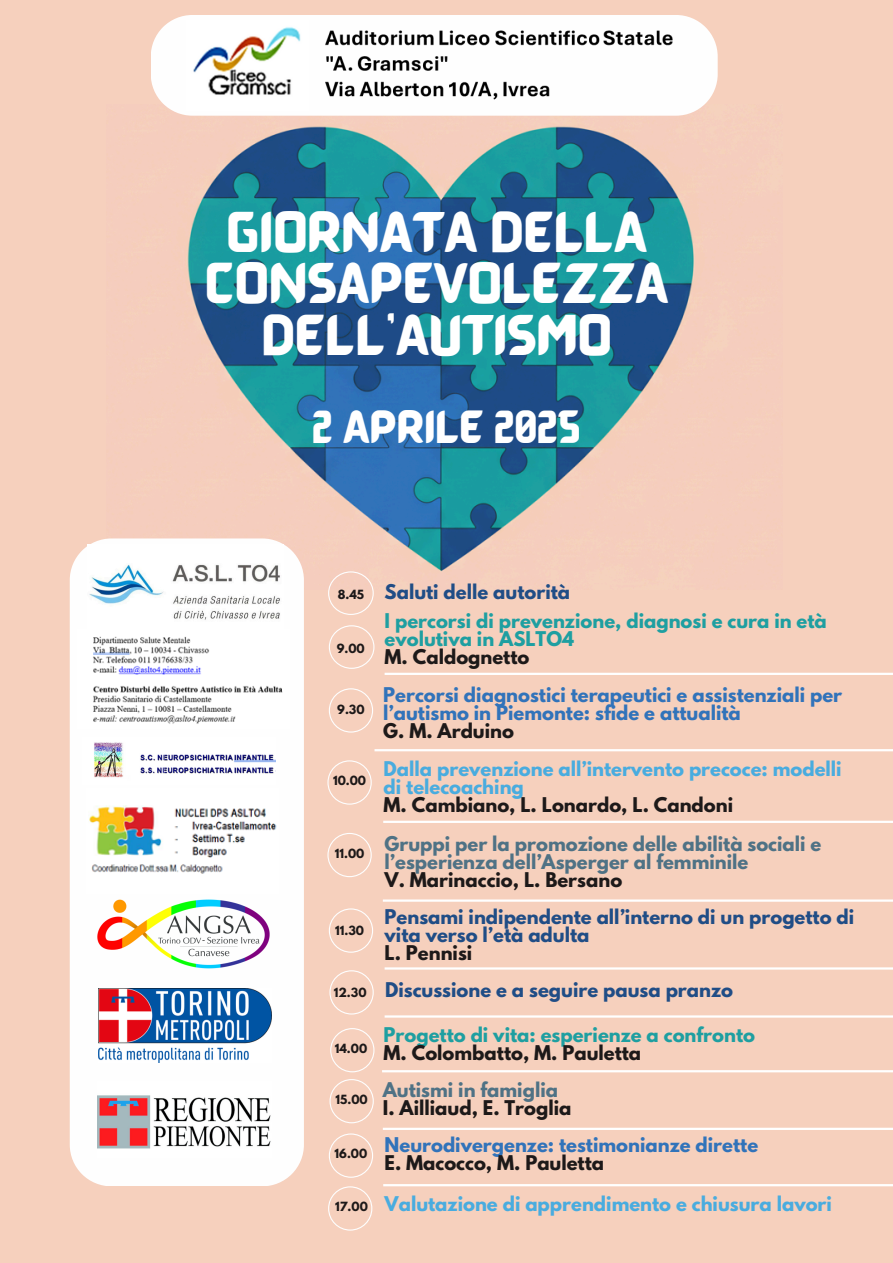
<style>
.page{position:relative;width:893px;height:1263px;background:#f6d0bd}
.page>*{position:absolute;margin:0;border:0;box-sizing:border-box;transform-origin:0 0}
.t1{font:42.75px/51.2px "BARABARA Regular";color:#fff;text-align:center}
.t2{font:34.5px "BARABARA Regular";color:#fff}
.t3{font:700 18px/18px "League Spartan";color:#3173ba}
.t4{font:700 18px/18px "League Spartan";color:#49acdf}
.t5{font:700 18px/18px "League Spartan";color:#1e9fa1}
.t6{font:700 18px/18px "League Spartan";color:#204d86}
.t7{font:700 18px/18px "League Spartan";color:#4f7285}
.t8{font:700 18px/18px "League Spartan";color:#1d1919}
.t9{font:700 11.25px "League Spartan";color:#1d1919}
.s1{color:#1d1919}
.s2{color:#4f7285}
</style>
<div class="page">
<img style="left:187px;top:126px;width:507px;height:446px">
<div style="left:70px;top:538px;width:234px;height:648px;background:#fefefe"></div>
<img style="left:98px;top:1081px;width:173px;height:77px">
<img style="left:87px;top:545px;width:196px;height:85px">
<img style="left:87px;top:788px;width:191px;height:105px">
<svg style="left:329px;top:688px;width:44px;height:45px"></svg>
<hr style="left:383px;top:899px;width:510px;height:3px;background:#fff">
<svg style="left:327px;top:760px;width:45px;height:45px"></svg>
<hr style="left:384px;top:967px;width:509px;height:2px;background:#fff">
<svg style="left:327px;top:833px;width:45px;height:44px"></svg>
<hr style="left:383px;top:1128px;width:510px;height:2px;background:#fff">
<svg style="left:329px;top:908px;width:44px;height:45px"></svg>
<hr style="left:383px;top:1184px;width:510px;height:2px;background:#fff">
<svg style="left:330px;top:1028px;width:44px;height:44px"></svg>
<svg style="left:329px;top:1079px;width:45px;height:44px"></svg>
<hr style="left:383px;top:821px;width:510px;height:2px;background:#fff">
<hr style="left:374px;top:749px;width:519px;height:2px;background:#fff">
<svg style="left:329px;top:625px;width:45px;height:44px"></svg>
<hr style="left:384px;top:673px;width:509px;height:2px;background:#fff">
<hr style="left:382px;top:1070px;width:511px;height:2px;background:#fff">
<svg style="left:328px;top:1186px;width:44px;height:44px"></svg>
<svg style="left:329px;top:1133px;width:44px;height:45px"></svg>
<img style="left:77px;top:630px;width:213px;height:98px">
<img style="left:83px;top:737px;width:193px;height:47px">
<img style="left:95px;top:893px;width:181px;height:82px">
<img style="left:98px;top:989px;width:174px;height:74px">
<svg style="left:151px;top:15px;width:566px;height:101px;background:#fcf7f4"></svg>
<img style="left:187px;top:21px;width:121px;height:89px">
<img style="left:312px;top:18px;width:374px;height:98px">
<svg style="left:328px;top:571px;width:46px;height:44px"></svg>
<hr style="left:384px;top:1015px;width:509px;height:2px;background:#fff">
<svg style="left:329px;top:970px;width:45px;height:44px"></svg>
<h2 class="t1" style="left:205px;top:204px;width:465px">GIORNATA DELLA<br>CONSAPEVOLEZZA<br>DELL’AUTISMO</h2>
<p class="t2" style="left:312px;top:403px;width:270px">2 APRILE 2025</p>
<h3 class="t9" style="left:338px;top:588px;width:28px">8.45</h3>
<p class="t6" style="left:384px;top:585px;width:187px">Saluti delle autorità</p>
<p class="t9" style="left:337px;top:643px;width:30px">9.00</p>
<p class="t9" style="left:337px;top:703px;width:29px">9.30</p>
<h1 class="t9" style="left:333px;top:775px;width:35px">10.00</h1>
<p class="t9" style="left:335px;top:848px;width:31px">11.00</p>
<p class="t9" style="left:335px;top:925px;width:30px">11.30</p>
<p class="t5" style="left:384px;top:614px;width:444px">I percorsi di prevenzione, diagnosi e cura in età evolutiva in ASLTO4<br><span class="s1">M. Caldognetto</span></p>
<p class="t3" style="left:383px;top:688px;width:460px">Percorsi diagnostici terapeutici e assistenziali per l’autismo in Piemonte: sfide e attualità<br><span class="s1">G. M. Arduino</span></p>
<p class="t4" style="left:383px;top:762px;width:459px">Dalla prevenzione all’intervento precoce: modelli di telecoaching<br><span class="s1">M. Cambiano, L. Lonardo, L. Candoni</span></p>
<p class="t7" style="left:384px;top:837px;width:438px">Gruppi per la promozione delle abilità sociali e l’esperienza dell’Asperger al femminile<br><span class="s1">V. Marinaccio, L. Bersano</span></p>
<p class="t6" style="left:384px;top:910px;width:471px">Pensami indipendente all’interno di un progetto di vita verso l’età adulta<br><span class="s1">L. Pennisi</span></p>
<p class="t9" style="left:334px;top:987px;width:34px">12.30</p>
<p class="t6" style="left:385px;top:982px;width:349px">Discussione e a seguire pausa pranzo</p>
<p class="t9" style="left:335px;top:1043px;width:34px">14.00</p>
<h3 class="t9" style="left:335px;top:1093px;width:34px">15.00</h3>
<p class="t9" style="left:335px;top:1148px;width:34px">16.00</p>
<h3 class="t5" style="left:383px;top:1028px;width:373px">Progetto di vita: esperienze a confronto<br><span class="s1">M. Colombatto, M. Pauletta</span></h3>
<h3 class="t8" style="left:383px;top:1083px;width:190px"><span class="s2">Autismi in famiglia<br></span>I. Ailliaud, E. Troglia</h3>
<p class="t3" style="left:384px;top:1138px;width:375px">Neurodivergenze: testimonianze dirette<br><span class="s1">E. Macocco, M. Pauletta</span></p>
<p class="t9" style="left:335px;top:1200px;width:34px">17.00</p>
<p class="t4" style="left:384px;top:1197px;width:449px">Valutazione di apprendimento e chiusura lavori</p>
</div>
